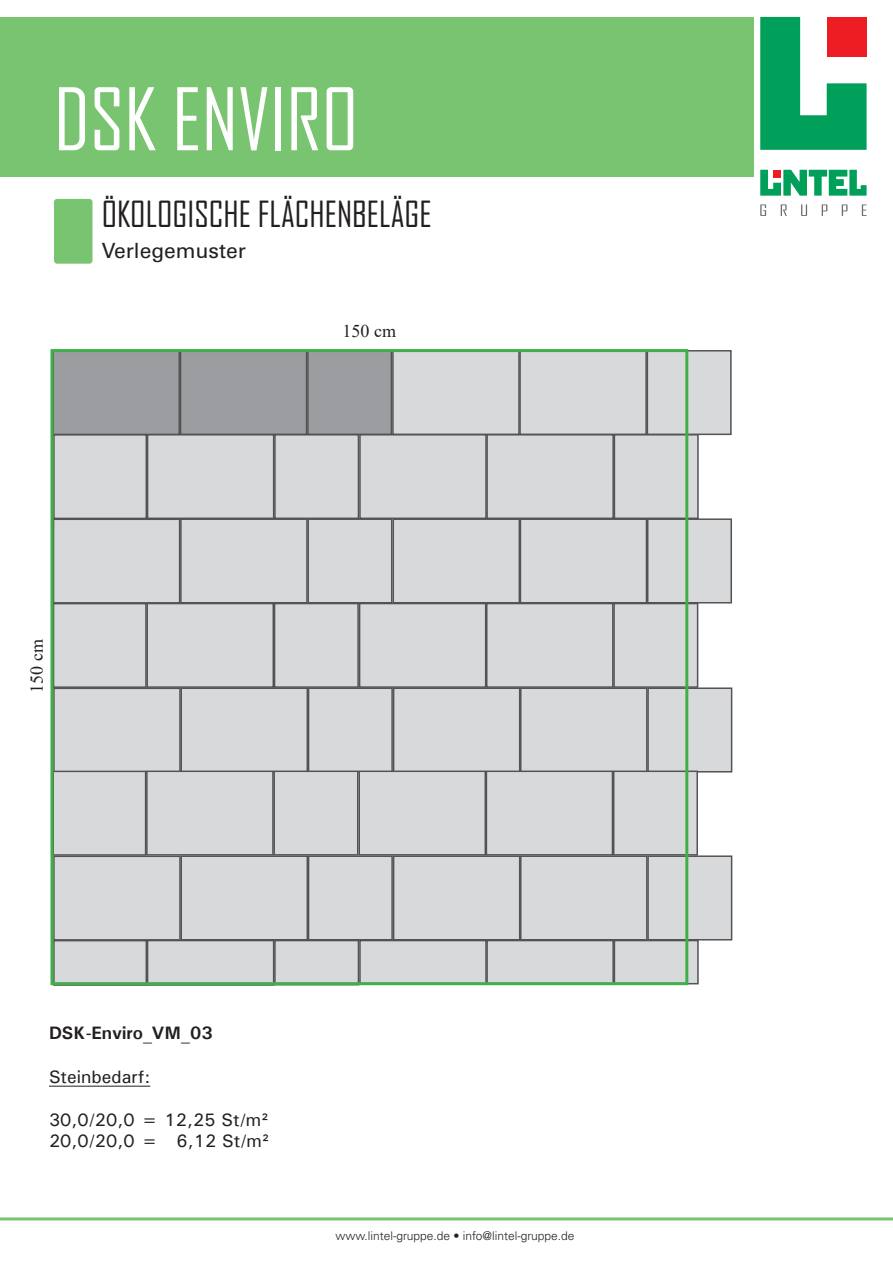
<style>
.page{position:relative;width:893px;height:1263px;background:#fff}
.page>*{position:absolute;margin:0;border:0;box-sizing:border-box;transform-origin:0 0}
.t1{font:82.5px "Agency FB";color:#fff}
.t2{font:34.5px "Agency FB";color:#231f20}
.t3{font:21px "Univers LT Std";color:#231f20}
.t4{font:500 18px/21.6px "Univers";color:#231f20}
.t5{font:700 18px "Univers";color:#231f20}
.t6{font:18px "Times New Roman";color:#231f20}
.t7{font:300 12px "Univers LT Std";color:#231f20}
</style>
<div class="page">
<div style="left:0;top:17px;width:753px;height:159px;background:#78c470"></div>
<div style="left:54px;top:199px;width:38px;height:65px;background:#78c470"></div>
<svg style="left:760px;top:17px;width:107px;height:133px"></svg>
<div style="left:827px;top:17px;width:40px;height:40px;background:#ee1d23"></div>
<svg style="left:760px;top:204px;width:107px;height:12px"></svg>
<svg style="left:760px;top:170px;width:107px;height:26px"></svg>
<div style="left:773px;top:170px;width:8px;height:8px;background:#ee1d23"></div>
<hr style="left:0;top:1217px;width:893px;height:3px;background:#78c470">
<hr style="left:49px;top:1086px;width:101px;height:1px;background:#231f20">
<div style="left:307px;top:350px;width:85px;height:85px;background:#9b9da0;border:2px solid #535355"></div>
<div style="left:52px;top:350px;width:128px;height:85px;background:#9b9da0;border:2px solid #535355"></div>
<div style="left:180px;top:350px;width:127px;height:85px;background:#9b9da0;border:2px solid #535355"></div>
<div style="left:392px;top:350px;width:128px;height:85px;background:#d8d9db;border:2px solid #535355"></div>
<div style="left:519px;top:350px;width:128px;height:85px;background:#d8d9db;border:2px solid #535355"></div>
<div style="left:647px;top:350px;width:85px;height:85px;background:#d8d9db;border:2px solid #535355"></div>
<div style="left:274px;top:434px;width:85px;height:85px;background:#d8d9db;border:2px solid #535355"></div>
<div style="left:53px;top:434px;width:94px;height:85px;background:#d8d9db;border:2px solid #535355"></div>
<div style="left:147px;top:434px;width:127px;height:85px;background:#d8d9db;border:2px solid #535355"></div>
<div style="left:359px;top:434px;width:128px;height:85px;background:#d8d9db;border:2px solid #535355"></div>
<div style="left:486px;top:434px;width:128px;height:85px;background:#d8d9db;border:2px solid #535355"></div>
<div style="left:614px;top:434px;width:85px;height:85px;background:#d8d9db;border:2px solid #535355"></div>
<div style="left:307px;top:518px;width:85px;height:85px;background:#d8d9db;border:2px solid #535355"></div>
<div style="left:53px;top:518px;width:127px;height:86px;background:#d8d9db;border:2px solid #535355"></div>
<div style="left:180px;top:518px;width:128px;height:85px;background:#d8d9db;border:2px solid #535355"></div>
<div style="left:392px;top:518px;width:128px;height:85px;background:#d8d9db;border:2px solid #535355"></div>
<div style="left:520px;top:518px;width:127px;height:85px;background:#d8d9db;border:2px solid #535355"></div>
<div style="left:647px;top:518px;width:85px;height:85px;background:#d8d9db;border:2px solid #535355"></div>
<div style="left:274px;top:603px;width:85px;height:85px;background:#d8d9db;border:2px solid #535355"></div>
<div style="left:53px;top:603px;width:94px;height:85px;background:#d8d9db;border:2px solid #535355"></div>
<div style="left:146px;top:603px;width:128px;height:85px;background:#d8d9db;border:2px solid #535355"></div>
<div style="left:359px;top:603px;width:127px;height:85px;background:#d8d9db;border:2px solid #535355"></div>
<div style="left:486px;top:603px;width:128px;height:85px;background:#d8d9db;border:2px solid #535355"></div>
<div style="left:613px;top:603px;width:85px;height:85px;background:#d8d9db;border:2px solid #535355"></div>
<div style="left:308px;top:687px;width:85px;height:85px;background:#d8d9db;border:2px solid #535355"></div>
<div style="left:53px;top:687px;width:128px;height:86px;background:#d8d9db;border:2px solid #535355"></div>
<div style="left:180px;top:687px;width:128px;height:85px;background:#d8d9db;border:2px solid #535355"></div>
<div style="left:393px;top:687px;width:127px;height:85px;background:#d8d9db;border:2px solid #535355"></div>
<div style="left:520px;top:687px;width:128px;height:85px;background:#d8d9db;border:2px solid #535355"></div>
<div style="left:647px;top:687px;width:85px;height:85px;background:#d8d9db;border:2px solid #535355"></div>
<div style="left:273px;top:770px;width:85px;height:85px;background:#d8d9db;border:2px solid #535355"></div>
<div style="left:52px;top:771px;width:94px;height:85px;background:#d8d9db;border:2px solid #535355"></div>
<div style="left:146px;top:770px;width:128px;height:85px;background:#d8d9db;border:2px solid #535355"></div>
<div style="left:358px;top:770px;width:128px;height:85px;background:#d8d9db;border:2px solid #535355"></div>
<div style="left:486px;top:770px;width:127px;height:85px;background:#d8d9db;border:2px solid #535355"></div>
<div style="left:613px;top:770px;width:85px;height:85px;background:#d8d9db;border:2px solid #535355"></div>
<div style="left:308px;top:855px;width:85px;height:85px;background:#d8d9db;border:2px solid #535355"></div>
<div style="left:53px;top:855px;width:128px;height:85px;background:#d8d9db;border:2px solid #535355"></div>
<div style="left:180px;top:855px;width:128px;height:85px;background:#d8d9db;border:2px solid #535355"></div>
<div style="left:393px;top:855px;width:127px;height:85px;background:#d8d9db;border:2px solid #535355"></div>
<div style="left:520px;top:855px;width:128px;height:85px;background:#d8d9db;border:2px solid #535355"></div>
<div style="left:647px;top:855px;width:85px;height:85px;background:#d8d9db;border:2px solid #535355"></div>
<div style="left:274px;top:940px;width:85px;height:45px;background:#d8d9db;border:2px solid #535355"></div>
<div style="left:53px;top:940px;width:94px;height:46px;background:#d8d9db;border:2px solid #535355"></div>
<div style="left:147px;top:940px;width:127px;height:46px;background:#d8d9db;border:2px solid #535355"></div>
<div style="left:359px;top:940px;width:128px;height:45px;background:#d8d9db;border:2px solid #535355"></div>
<div style="left:486px;top:940px;width:128px;height:45px;background:#d8d9db;border:2px solid #535355"></div>
<div style="left:614px;top:940px;width:85px;height:44px;background:#d8d9db;border:2px solid #535355"></div>
<div style="left:50px;top:349px;width:638px;height:636px;border:3px solid #40ae49"></div>
<h1 class="t1" style="left:54px;top:69px;width:306px">DSK ENVIRO</h1>
<h2 class="t2" style="left:102px;top:193px;width:332px">ÖKOLOGISCHE FLÄCHENBELÄGE</h2>
<p class="t3" style="left:102px;top:238px;width:146px">Verlegemuster</p>
<p class="t6" style="left:24px;top:693px;width:55px;rotate:-90deg">150 cm</p>
<p class="t6" style="left:342px;top:318px;width:55px">150 cm</p>
<p class="t5" style="left:49px;top:1022px;width:165px">DSK-Enviro_VM_03</p>
<p class="t4" style="left:49px;top:1065px;width:103px">Steinbedarf:</p>
<p class="t4" style="left:49px;top:1108px;width:222px">30,0/20,0 = 12,25 St/m²<br>20,0/20,0 = 6,12 St/m²</p>
<p class="t7" style="left:335px;top:1228px;width:241px">www.lintel-gruppe.de • info@lintel-gruppe.de</p>
</div>
